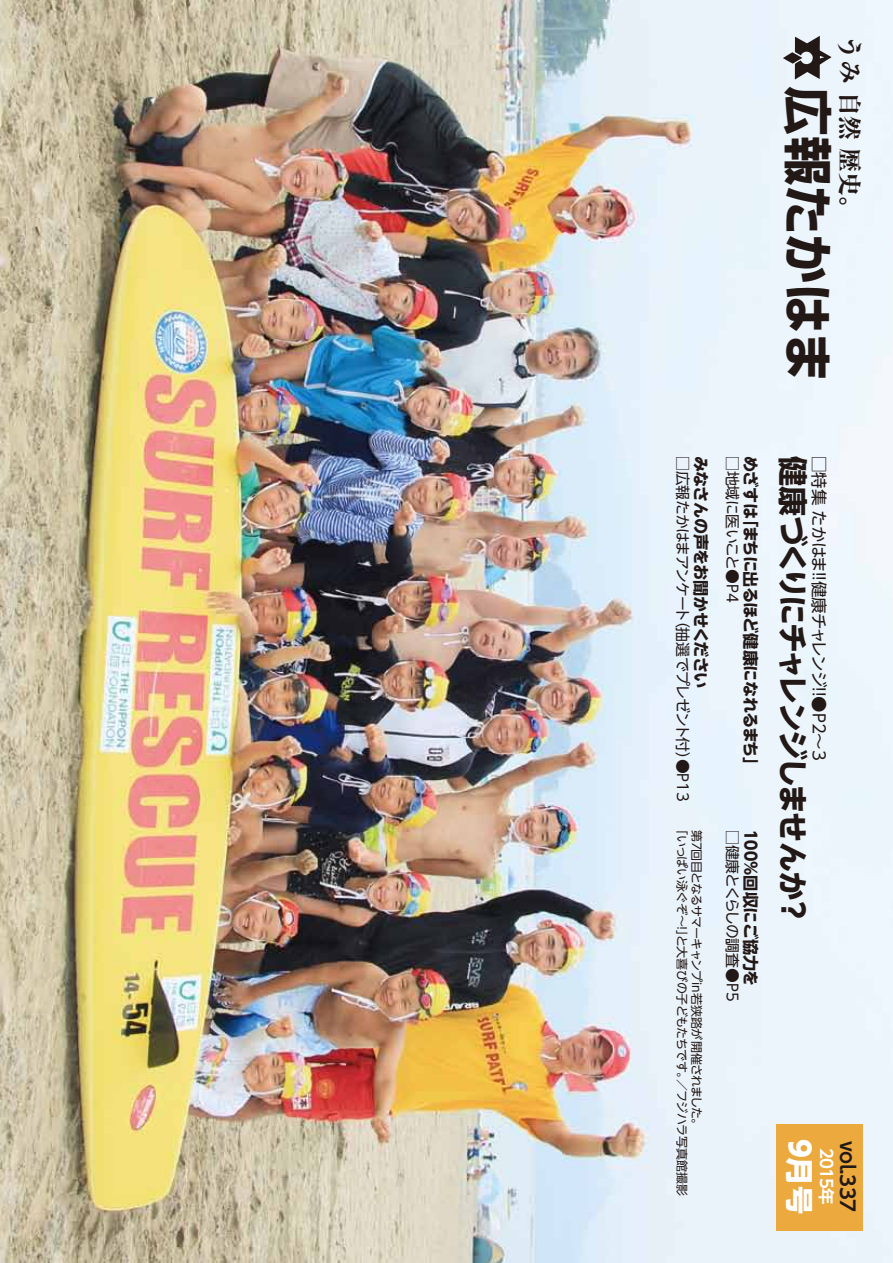
<style>
.page{position:relative;width:893px;height:1263px;background:#fff}
.page>*{position:absolute;margin:0;border:0;box-sizing:border-box;transform-origin:0 0}
.t1{font:700 49.35px "Shin Go Pr 5";color:#221815}
.t2{font:700 30px "UD Shin Go NT Pro";letter-spacing:-.075em;color:#221815}
.t3{font:800 28.2px "UD Shin Go Pro";color:#fff}
.t4{font:800 24px "Ryumin Pr 5";color:#221815}
.t5{font:700 19.5px "UD Shin Go Pro De";letter-spacing:-.025em;color:#221815}
.t6{font:16.5px "UD Shin Go NT Pro";letter-spacing:-.05em;color:#221815}
.t7{font:16.5px "UD Shin Go NT Pro";letter-spacing:-.085em;color:#221815}
.t8{font:700 16.5px "UD Shin Go Pro De";letter-spacing:-.04em;color:#fff}
.t9{font:700 16.2px "UD Shin Go NT Pro";letter-spacing:-.045em;color:#221815}
.t10{font:14.85px "UD Shin Go NT Pro";letter-spacing:-.06em;color:#221815}
.t11{font:14.85px "UD Shin Go NT Pro";letter-spacing:-.035em;color:#221815}
.t12{font:12px "UD Shin Go NT Pro";letter-spacing:-.055em;color:#221815}
</style>
<div class="page">
<img style="left:0;top:0;width:893px;height:1263px">
<div style="left:777px;top:1124px;width:86px;height:107px;background:#eba93e"></div>
<svg style="left:783px;top:36px;width:48px;height:44px;background:#949598"></svg>
<p class="t4" style="left:869px;top:36px;width:185px;rotate:90deg">うみ自然歴史。</p>
<p class="t1" style="left:847px;top:86px;width:298px;rotate:90deg">広報たかはま</p>
<p class="t10" style="left:695px;top:456px;width:168px;rotate:90deg">□広報たかはまアンケート</p>
<p class="t9" style="left:714px;top:455px;width:234px;rotate:90deg">みなさんの声をお聞かせください</p>
<p class="t10" style="left:695px;top:612px;width:191px;rotate:90deg">（抽選でプレゼント付）●P13</p>
<p class="t12" style="left:706px;top:830px;width:13px;rotate:90deg">第</p>
<p class="t12" style="left:692px;top:823px;width:120px;rotate:90deg">「いっぱい泳ぐぞ～！」</p>
<p class="t12" style="left:706px;top:839px;width:13px;rotate:90deg">７</p>
<p class="t12" style="left:706px;top:849px;width:282px;rotate:90deg">回目となるサマーキャンプin若狭路が開催されました。</p>
<p class="t12" style="left:692px;top:935px;width:262px;rotate:90deg">と大喜びの子どもたちです／。フジハラ写真館撮影</p>
<p class="t9" style="left:764px;top:456px;width:65px;rotate:90deg">めざすは</p>
<p class="t11" style="left:744px;top:456px;width:148px;rotate:90deg">□地域に医いこと●P4</p>
<p class="t9" style="left:764px;top:510px;width:264px;rotate:90deg">「まちに出るほど健康になれるまち「</p>
<p class="t10" style="left:744px;top:830px;width:173px;rotate:90deg">□健康とくらしの調査●P5</p>
<p class="t9" style="left:764px;top:827px;width:161px;rotate:90deg">１００％回収にご協力を</p>
<p class="t2" style="left:817px;top:456px;width:447px;rotate:90deg">健康づくりにチャレンジしませんか</p>
<p class="t6" style="left:832px;top:456px;width:119px;rotate:90deg">□特集たかはま</p>
<p class="t6" style="left:832px;top:566px;width:23px;rotate:90deg">！！</p>
<p class="t7" style="left:832px;top:581px;width:108px;rotate:90deg">健康チャレンジ</p>
<p class="t6" style="left:832px;top:681px;width:81px;rotate:90deg">！！●P2~3</p>
<p class="t2" style="left:817px;top:894px;width:31px;rotate:90deg">?</p>
<p class="t3" style="left:823px;top:1139px;width:77px;rotate:90deg">9月号</p>
<p class="t8" style="left:840px;top:1148px;width:59px;rotate:90deg">2015年</p>
<p class="t5" style="left:863px;top:1141px;width:73px;rotate:90deg">vol.337</p>
</div>
